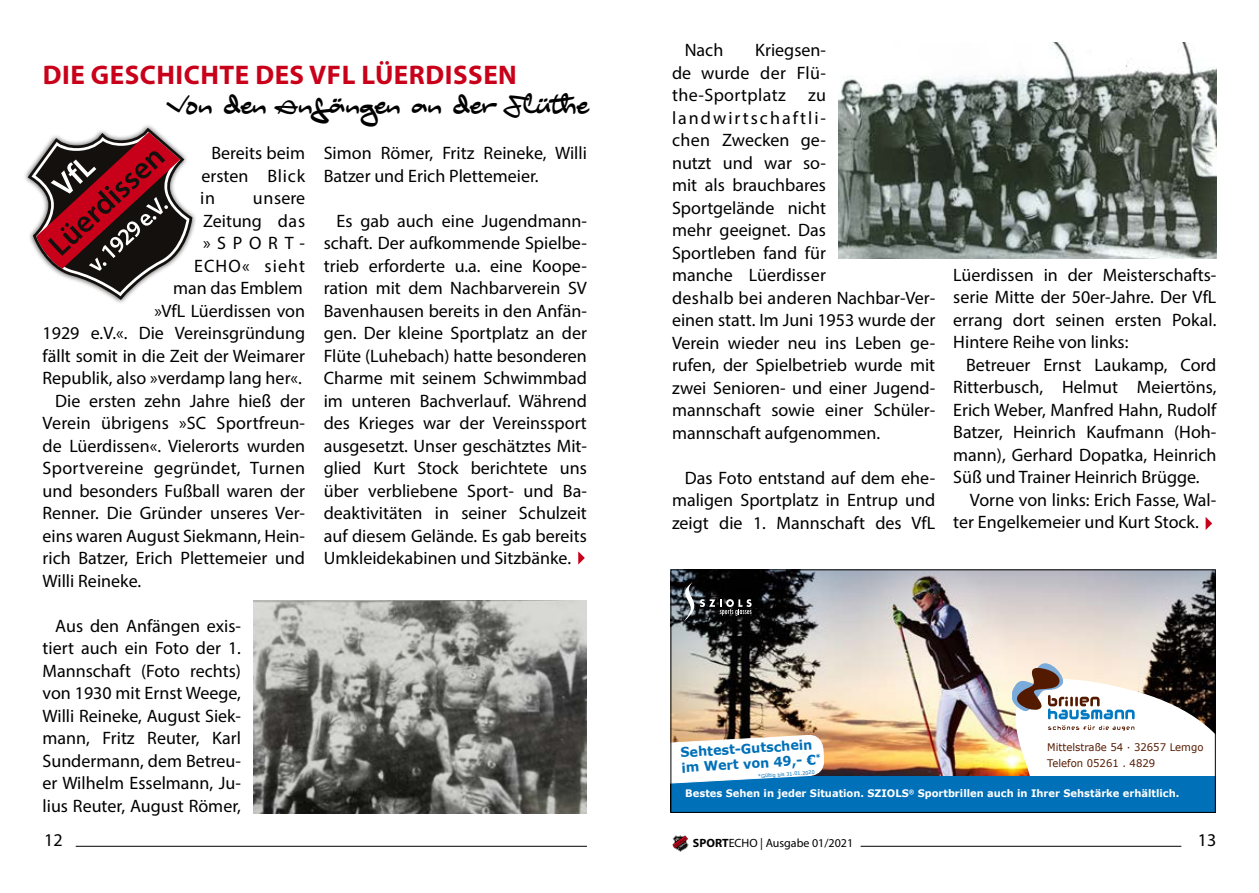
<style>
.page{position:relative;width:1259px;height:893px;background:#fff}
.page>*{position:absolute;margin:0;border:0;box-sizing:border-box;transform-origin:0 0}
.t1{font:700 27px "Myriad Pro";letter-spacing:.02em;color:#c90019}
.t2{font:24px "City Birds";color:#000;scale:.94 1}
.t3{font:18px/22.5px "Myriad Pro";color:#000;text-align:justify}
.t4{font:18px "Myriad Pro";letter-spacing:.02em;color:#000}
.t5{font:18px "Myriad Pro";letter-spacing:.06em;color:#000}
.t6{font:700 13.35px/15.3px "Verdana";color:#0070b8;scale:.96 1}
.t7{font:12px "Myriad Pro";color:#000}
.t8{font:10.5px/16.4px "Verdana";color:#541a00;scale:.96 1}
.t9{font:700 10.35px "Verdana";color:#fff;scale:.96 1}
.t10{font:5.1px "Verdana";color:#0070b8;scale:.96 1}
.s1{font-weight:700}
</style>
<div class="page">
<hr style="left:860px;top:846px;width:321px;height:1px;background:#000">
<hr style="left:76px;top:846px;width:511px;height:1px;background:#000">
<img style="left:672px;top:571px;width:541px;height:205px">
<div style="left:671px;top:776px;width:544px;height:36px;background:#0070b8"></div>
<svg style="left:990px;top:664px;width:223px;height:112px"></svg>
<svg style="left:683px;top:582px;width:72px;height:39px;background:#2e2f31"></svg>
<svg style="left:672px;top:735px;width:152px;height:49px"></svg>
<svg style="left:672px;top:835px;width:16px;height:17px"></svg>
<div style="left:670px;top:569px;width:545px;height:244px;border:1px solid #000"></div>
<img style="left:254px;top:601px;width:333px;height:212px">
<img style="left:838px;top:43px;width:378px;height:216px">
<svg style="left:28px;top:128px;width:164px;height:172px"></svg>
<svg style="left:578px;top:551px;width:7px;height:13px"></svg>
<svg style="left:1205px;top:517px;width:7px;height:13px"></svg>
<h1 class="t1" style="left:43px;top:57px;width:475px">DIE GESCHICHTE DES VFL LÜERDISSEN</h1>
<h2 class="t2" style="left:167px;top:91px;width:450px">Von den Anfängen an der Flüthe</h2>
<p class="t3" style="left:200px;top:142px;width:106px;text-indent:11px">Bereits beim ersten Blick in</p>
<p class="t3" style="left:253px;top:187px;width:54px">unsere</p>
<p class="t3" style="left:203px;top:209px;width:104px">Zeitung das</p>
<p class="t3" style="left:203px;top:232px;width:104px">»SPORT-</p>
<p class="t5" style="left:194px;top:254px;width:113px">ECHO« sieht</p>
<p class="t3" style="left:173px;top:277px;width:131px">man das Emblem</p>
<p class="t3" style="left:154px;top:299px;width:152px">»VfL Lüerdissen von</p>
<p class="t3" style="left:43px;top:322px;width:264px">1929 e.V.«. Die Vereinsgründung</p>
<p class="t3" style="left:43px;top:344px;width:264px">fällt somit in die Zeit der Weimarer</p>
<p class="t3" style="left:43px;top:367px;width:261px">Republik, also »verdamp lang her«.</p>
<p class="t3" style="left:55px;top:389px;width:251px">Die ersten zehn Jahre hieß der</p>
<p class="t3" style="left:43px;top:412px;width:264px">Verein übrigens »SC Sportfreun-</p>
<p class="t3" style="left:43px;top:434px;width:264px">de Lüerdissen«. Vielerorts wurden</p>
<p class="t4" style="left:43px;top:457px;width:264px">Sportvereine gegründet, Turnen</p>
<p class="t3" style="left:43px;top:479px;width:264px">und besonders Fußball waren der</p>
<p class="t3" style="left:43px;top:502px;width:264px">Renner. Die Gründer unseres Ver-</p>
<p class="t3" style="left:43px;top:524px;width:264px">eins waren August Siekmann, Hein-</p>
<p class="t3" style="left:43px;top:547px;width:264px">rich Batzer, Erich Plettemeier und</p>
<p class="t3" style="left:43px;top:569px;width:100px">Willi Reineke.</p>
<p class="t3" style="left:43px;top:614px;width:200px;text-indent:13px">Aus den Anfängen exis&shy;tiert auch ein Foto der 1.<br>Mannschaft (Foto rechts) von 1930 mit Ernst Weege, Willi Reineke, August Siek&shy;mann, Fritz Reuter, Karl Sundermann, dem Betreu&shy;er Wilhelm Esselmann, Ju&shy;lius Reuter, August Römer,</p>
<p class="t3" style="left:324px;top:142px;width:265px">Simon Römer, Fritz Reineke, Willi<br>Batzer und Erich Plettemeier.</p>
<p class="t3" style="left:324px;top:209px;width:265px;text-indent:13px">Es gab auch eine Jugendmann&shy;schaft. Der aufkommende Spielbe&shy;trieb erforderte u.a. eine Koope&shy;ration mit dem Nachbarverein SV Bavenhausen bereits in den Anfän&shy;gen. Der kleine Sportplatz an der Flüte (Luhebach) hatte besonderen Charme mit seinem Schwimmbad im unteren Bachverlauf. Während des Krieges war der Vereinssport ausgesetzt. Unser geschätztes Mit&shy;glied Kurt Stock berichtete uns über verbliebene Sport- und Ba&shy;deaktivitäten in seiner Schulzeit auf diesem Gelände. Es gab bereits Umkleidekabinen und Sitzbänke.</p>
<p class="t3" style="left:685px;top:38px;width:40px">Nach</p>
<p class="t3" style="left:672px;top:38px;width:265px;text-align:left;text-indent:83px">Kriegsen-<br>de wurde der Flü&shy;the-Sportplatz zu landwirtschaftli-<br>chen Zwecken ge-<br>nutzt und war so-<br>mit als brauchbares<br>Sportgelände nicht<br>mehr geeignet. Das<br>Sportleben fand für<br>manche Lüerdisser<br>deshalb bei anderen Nachbar-Ver&shy;einen statt. Im Juni 1953 wurde der<br>Verein wieder neu ins Leben ge&shy;rufen, der Spielbetrieb wurde mit zwei Senioren- und einer Jugend&shy;mannschaft sowie einer Schüler&shy;mannschaft aufgenommen.</p>
<p class="t3" style="left:672px;top:466px;width:265px;text-indent:13px">Das Foto entstand auf dem ehe&shy;maligen Sportplatz in Entrup und zeigt die 1. Mannschaft des VfL</p>
<p class="t3" style="left:953px;top:263px;width:265px">Lüerdissen in der Meisterschafts&shy;serie Mitte der 50er-Jahre. Der VfL errang dort seinen ersten Pokal.<br>Hintere Reihe von links:</p>
<p class="t3" style="left:966px;top:353px;width:252px">Betreuer Ernst Laukamp, Cord</p>
<p class="t3" style="left:953px;top:376px;width:265px">Ritterbusch, Helmut Meiertöns,</p>
<p class="t3" style="left:953px;top:398px;width:265px">Erich Weber, Manfred Hahn, Rudolf</p>
<p class="t3" style="left:953px;top:421px;width:265px">Batzer, Heinrich Kaufmann (Hoh-</p>
<p class="t3" style="left:953px;top:443px;width:265px">mann), Gerhard Dopatka, Heinrich</p>
<p class="t3" style="left:953px;top:466px;width:248px">Süß und Trainer Heinrich Brügge.</p>
<p class="t3" style="left:970px;top:488px;width:248px">Vorne von links: Erich Fasse, Wal-</p>
<p class="t3" style="left:953px;top:511px;width:247px">ter Engelkemeier und Kurt Stock.</p>
<p class="t6" style="left:680px;top:745px;width:147px;rotate:-4deg">Sehtest-Gutschein im Wert von 49,- €<sup>*</sup></p>
<p class="t10" style="left:758px;top:773px;width:61px;rotate:-4deg">*Gültig bis 31.01.2020</p>
<p class="t8" style="left:1047px;top:739px;width:164px">Mittelstraße 54 · 32657 Lemgo<br>Telefon 05261 . 4829</p>
<p class="t9" style="left:685px;top:787px;width:516px">Bestes Sehen in jeder Situation. SZIOLS<sup>®</sup> Sportbrillen auch in Ihrer Sehstärke erhältlich.</p>
<p class="t3" style="left:44px;top:828px;width:20px">12</p>
<p class="t7" style="left:693px;top:835px;width:162px"><span class="s1">SPORT</span>ECHO | Ausgabe 01/2021</p>
<p class="t3" style="left:1198px;top:828px;width:20px">13</p>
</div>
